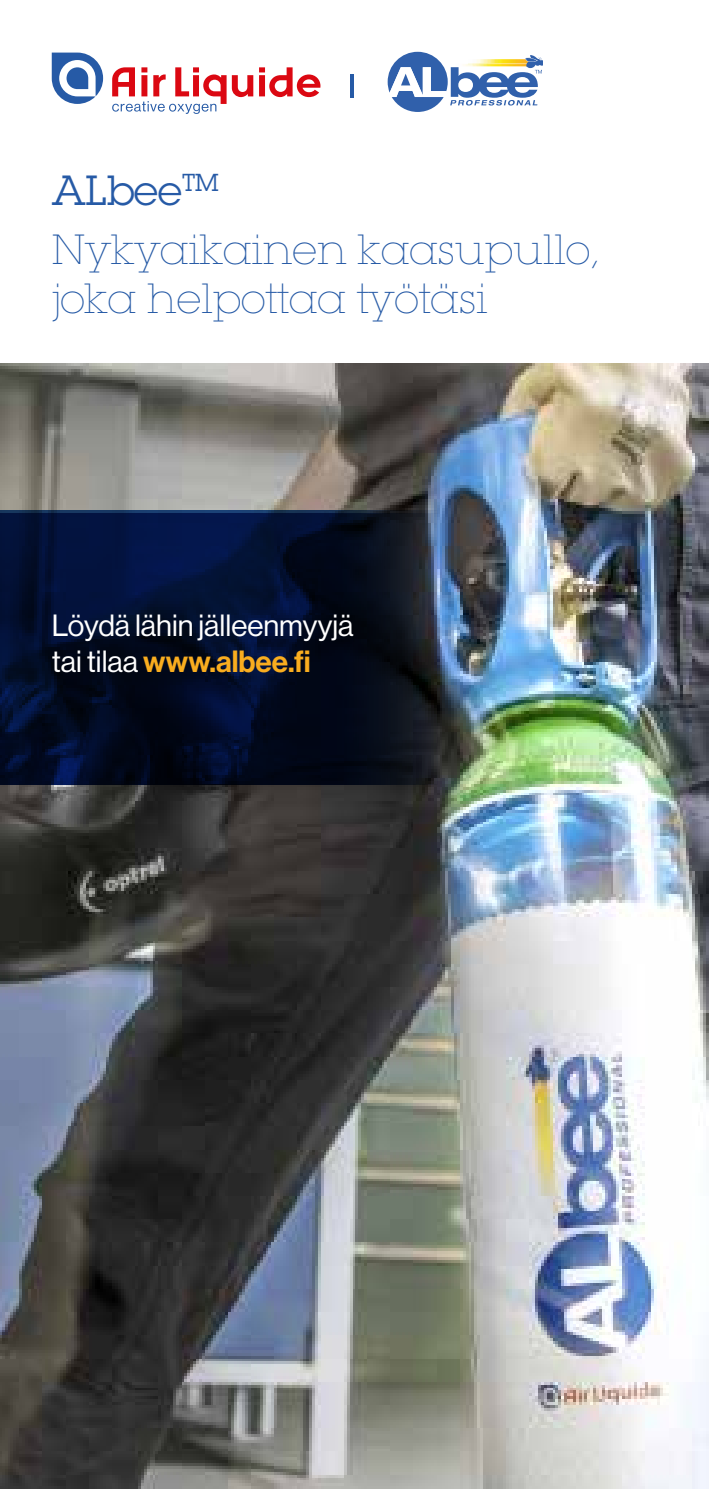
<style>
.page{position:relative;width:709px;height:1489px;background:#fff}
.page>*{position:absolute;margin:0;border:0;box-sizing:border-box;transform-origin:0 0}
.t1{font:200 41.25px/49.5px "Lubalin Graph Std";color:#265aa6}
.t2{font:41.25px "Lubalin Graph Std";color:#265aa6}
.t3{font:30px "N Haas Grotesk DS Std 55 Rg";color:#fff}
.t4{font:30px "N Haas Grotesk DS Std 65 Md";color:#f9ad1f}
.s1{font-family:"N Haas Grotesk DS Std 55 Rg";color:#fff}
</style>
<div class="page">
<img style="left:0;top:364px;width:709px;height:1124px">
<hr style="left:0;top:784px;width:1px;height:704px;background:#265aa6">
<svg style="left:52px;top:53px;width:51px;height:51px"></svg>
<svg style="left:232px;top:75px;width:21px;height:22px"></svg>
<svg style="left:259px;top:67px;width:61px;height:30px"></svg>
<svg style="left:112px;top:67px;width:114px;height:47px"></svg>
<svg style="left:387px;top:52px;width:156px;height:59px"></svg>
<hr style="left:350px;top:74px;width:4px;height:23px;background:#265aa6">
<svg style="left:0;top:513px;width:437px;height:271px;background:#050f28"></svg>
<p class="t2" style="left:52px;top:164px;width:168px">ALbee<sup>TM</sup></p>
<p class="t1" style="left:52px;top:225px;width:551px">Nykyaikainen kaasupullo, joka helpottaa työtäsi</p>
<p class="t3" style="left:52px;top:608px;width:303px">Löydä lähin jälleenmyyjä</p>
<p class="t4" style="left:52px;top:644px;width:260px"><span class="s1">tai tilaa</span> www.albee.fi</p>
</div>
